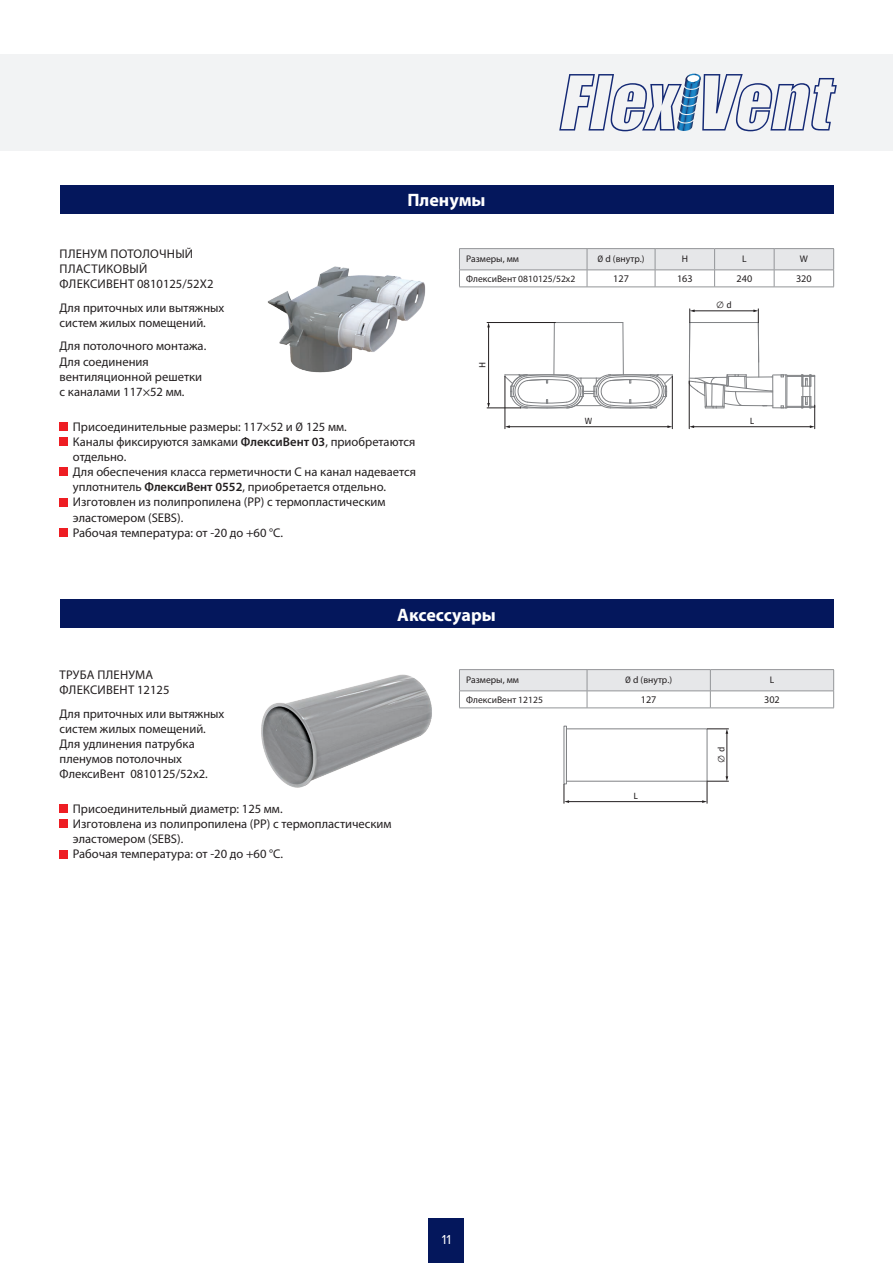
<style>
.page{position:relative;width:893px;height:1263px;background:#fff}
.page>*{position:absolute;margin:0;border:0;box-sizing:border-box;transform-origin:0 0}
.t1{font:700 18px "Myriad Pro";color:#fff}
.t2{font:13.5px "Proxima Nova";color:#fff}
.t3{font:12.6px/15.1px "Myriad Pro";color:#231f20}
.t4{font:12.6px/15.1px "Myriad Pro";letter-spacing:.02em;color:#231f20}
.t5{font:10.2px "Myriad Pro";color:#231f20}
.t6{font:9.6px "Myriad Pro";color:#231f20}
.t7{font:9px "Fira Sans";color:#231f20}
.s1{font-family:"Proxima Nova"}
.s2{font-weight:600}
</style>
<div class="page">
<div style="left:429px;top:1218px;width:35px;height:45px;background:#04175c"></div>
<div style="left:0;top:54px;width:893px;height:97px;background:#f2f3f4"></div>
<svg style="left:559px;top:74px;width:278px;height:57px"></svg>
<hr style="left:459px;top:248px;width:128px;height:1px;background:#939598">
<hr style="left:587px;top:248px;width:68px;height:1px;background:#939598">
<hr style="left:655px;top:248px;width:60px;height:1px;background:#939598">
<hr style="left:715px;top:248px;width:59px;height:1px;background:#939598">
<hr style="left:774px;top:248px;width:60px;height:1px;background:#939598">
<hr style="left:459px;top:287px;width:128px;height:1px;background:#939598">
<hr style="left:587px;top:287px;width:68px;height:1px;background:#939598">
<hr style="left:655px;top:287px;width:60px;height:1px;background:#939598">
<hr style="left:715px;top:287px;width:59px;height:1px;background:#939598">
<svg style="left:459px;top:249px;width:375px;height:38px"></svg>
<hr style="left:774px;top:287px;width:60px;height:1px;background:#939598">
<svg style="left:504px;top:322px;width:169px;height:87px"></svg>
<hr style="left:487px;top:322px;width:68px;height:1px;background:#231f20">
<hr style="left:487px;top:408px;width:34px;height:1px;background:#231f20">
<hr style="left:488px;top:326px;width:1px;height:78px;background:#231f20">
<svg style="left:487px;top:403px;width:3px;height:5px"></svg>
<hr style="left:505px;top:376px;width:1px;height:53px;background:#231f20">
<hr style="left:672px;top:376px;width:1px;height:53px;background:#231f20">
<hr style="left:509px;top:426px;width:159px;height:1px;background:#231f20">
<svg style="left:505px;top:425px;width:5px;height:3px"></svg>
<svg style="left:667px;top:425px;width:5px;height:3px"></svg>
<svg style="left:688px;top:309px;width:127px;height:120px"></svg>
<img style="left:267px;top:266px;width:159px;height:107px">
<hr style="left:459px;top:669px;width:128px;height:1px;background:#939598">
<hr style="left:587px;top:669px;width:123px;height:1px;background:#939598">
<hr style="left:710px;top:669px;width:124px;height:1px;background:#939598">
<hr style="left:459px;top:708px;width:128px;height:1px;background:#939598">
<hr style="left:587px;top:708px;width:123px;height:1px;background:#939598">
<svg style="left:459px;top:670px;width:375px;height:38px"></svg>
<hr style="left:710px;top:708px;width:124px;height:1px;background:#939598">
<div style="left:566px;top:728px;width:141px;height:53px;border:1px solid #808285"></div>
<div style="left:564px;top:726px;width:3px;height:58px;border:1px solid #808285"></div>
<hr style="left:568px;top:801px;width:135px;height:1px;background:#231f20">
<svg style="left:564px;top:784px;width:5px;height:19px"></svg>
<hr style="left:727px;top:733px;width:1px;height:44px;background:#231f20">
<svg style="left:707px;top:729px;width:22px;height:5px"></svg>
<svg style="left:702px;top:776px;width:27px;height:27px"></svg>
<img style="left:261px;top:674px;width:171px;height:114px">
<div style="left:60px;top:804px;width:8px;height:9px;background:#ee1d23"></div>
<div style="left:60px;top:820px;width:8px;height:8px;background:#ee1d23"></div>
<div style="left:60px;top:850px;width:8px;height:8px;background:#ee1d23"></div>
<div style="left:60px;top:422px;width:8px;height:9px;background:#ee1d23"></div>
<div style="left:60px;top:437px;width:8px;height:9px;background:#ee1d23"></div>
<div style="left:60px;top:468px;width:8px;height:8px;background:#ee1d23"></div>
<div style="left:60px;top:498px;width:8px;height:8px;background:#ee1d23"></div>
<div style="left:60px;top:528px;width:8px;height:9px;background:#ee1d23"></div>
<div style="left:60px;top:185px;width:773px;height:28px;background:#04175c"></div>
<div style="left:60px;top:600px;width:773px;height:28px;background:#04175c"></div>
<p class="t4" style="left:60px;top:246px;width:155px">ПЛЕНУМ ПОТОЛОЧНЫЙ<br>ПЛАСТИКОВЫЙ<br>ФЛЕКСИВЕНТ 0810125/52Х2</p>
<p class="t3" style="left:60px;top:300px;width:166px">Для приточных или вытяжных систем жилых помещений.</p>
<p class="t3" style="left:60px;top:338px;width:148px">Для потолочного монтажа.<br>Для соединения вентиляционной решетки с каналами 117×52 мм.</p>
<h1 class="t1" style="left:407px;top:188px;width:80px">Пленумы</h1>
<p class="t6" style="left:466px;top:253px;width:54px">Размеры, мм</p>
<p class="t6" style="left:598px;top:253px;width:48px"><span class="s1">0</span> d (внутр.)</p>
<p class="t6" style="left:682px;top:253px;width:8px">H</p>
<p class="t6" style="left:742px;top:253px;width:6px">L</p>
<p class="t6" style="left:800px;top:253px;width:10px">W</p>
<p class="t6" style="left:466px;top:272px;width:111px">ФлексиВент 0810125/52х2</p>
<p class="t5" style="left:613px;top:272px;width:17px">127</p>
<p class="t5" style="left:677px;top:272px;width:17px">163</p>
<p class="t5" style="left:736px;top:272px;width:17px">240</p>
<p class="t5" style="left:796px;top:272px;width:17px">320</p>
<p class="t7" style="left:716px;top:298px;width:17px">∅ d</p>
<p class="t7" style="left:476px;top:368px;width:8px;rotate:-90deg">H</p>
<p class="t3" style="left:73px;top:419px;width:345px">Присоединительные размеры: 117×52 и <span class="s1">0</span> 125 мм.<br>Каналы фиксируются замками <span class="s2">ФлексиВент 03</span>, приобретаются отдельно.<br>Для обеспечения класса герметичности C на канал надевается уплотнитель <span class="s2">ФлексиВент 0552</span>, приобретается отдельно.<br>Изготовлен из полипропилена (РР) с термопластическим эластомером (SEBS).<br>Рабочая температура: от -20 до +60 °C.</p>
<h1 class="t1" style="left:397px;top:603px;width:100px">Аксессуары</h1>
<p class="t7" style="left:585px;top:414px;width:9px">W</p>
<p class="t7" style="left:750px;top:414px;width:6px">L</p>
<p class="t4" style="left:60px;top:667px;width:111px">ТРУБА ПЛЕНУМА<br>ФЛЕКСИВЕНТ 12125</p>
<p class="t3" style="left:60px;top:706px;width:166px">Для приточных или вытяжных систем жилых помещений.<br>Для удлинения патрубка пленумов потолочных<br>ФлексиВент 0810125/52х2.</p>
<p class="t3" style="left:73px;top:801px;width:320px">Присоединительный диаметр: 125 мм.<br>Изготовлена из полипропилена (РР) с термопластическим эластомером (SEBS).<br>Рабочая температура: от -20 до +60 °C.</p>
<p class="t6" style="left:466px;top:674px;width:54px">Размеры, мм</p>
<p class="t6" style="left:625px;top:674px;width:48px"><span class="s1">0</span> d (внутр.)</p>
<p class="t6" style="left:770px;top:674px;width:6px">L</p>
<p class="t6" style="left:466px;top:693px;width:78px">ФлексиВент 12125</p>
<p class="t5" style="left:641px;top:693px;width:17px">127</p>
<p class="t5" style="left:764px;top:693px;width:17px">302</p>
<p class="t7" style="left:633px;top:790px;width:6px">L</p>
<p class="t7" style="left:715px;top:763px;width:17px;rotate:-90deg">∅ d</p>
<p class="t2" style="left:442px;top:1232px;width:11px">11</p>
</div>
